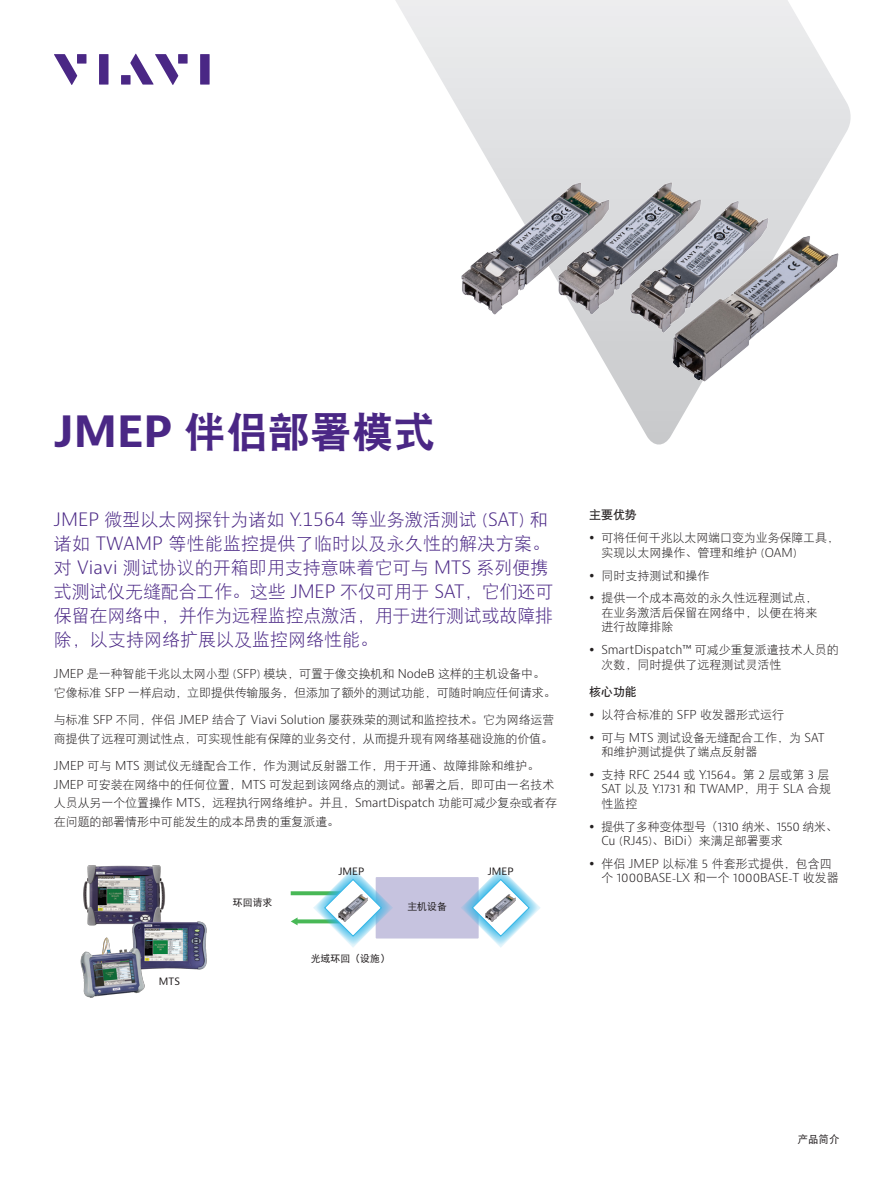
<style>
.page{position:relative;width:893px;height:1191px;background:#fff}
.page>*{position:absolute;margin:0;border:0;box-sizing:border-box;transform-origin:0 0}
.Cover_headline_28_33{font:42px "DFP Hei W9";color:#4a2785}
.Intro_text{font:18px/24px "DFP Hei W3";color:#4a2785}
.Body_text_8_12_5{font:12px/14.4px "DFP Hei W3";letter-spacing:-.01em;color:#231f20}
.t1{font:300 12px/14.4px "Bernino Sans";color:#231f20}
.Body_text_8_12_5-2{font:12px/14.4px "DFP Hei W3";letter-spacing:-.03em;color:#231f20}
.Key_Features_Benefit{font:12px "DFP Hei W7";letter-spacing:-.01em;color:#231f20}
.t2{font:10.5px "DFP Hei W5";color:#231f20}
.t3{font:9.9px "DF Hei W5";color:#231f20}
.t4{font:9.9px "Bernino Sans";color:#231f20}
.s1{font-family:"Bernino Sans";font-weight:700}
.s2{font-family:"Bernino Sans";font-weight:300}
.s3{font-family:"DFP Hei W3";font-weight:400}
</style>
<div class="page">
<svg style="left:54px;top:54px;width:23px;height:31px"></svg>
<div style="left:77px;top:54px;width:9px;height:10px;background:#4a2785"></div>
<div style="left:99px;top:54px;width:10px;height:31px;background:#4a2785"></div>
<div style="left:178px;top:54px;width:10px;height:10px;background:#4a2785"></div>
<div style="left:200px;top:54px;width:10px;height:31px;background:#4a2785"></div>
<svg style="left:130px;top:54px;width:48px;height:31px"></svg>
<div style="left:121px;top:75px;width:10px;height:10px;background:#4a2785"></div>
<svg style="left:395px;top:0;width:456px;height:445px"></svg>
<img style="left:454px;top:148px;width:395px;height:237px">
<svg style="left:298px;top:919px;width:15px;height:4px"></svg>
<svg style="left:291px;top:917px;width:7px;height:8px"></svg>
<svg style="left:291px;top:891px;width:22px;height:4px"></svg>
<div style="left:376px;top:877px;width:103px;height:61px;background:#c6c3df"></div>
<svg style="left:313px;top:868px;width:80px;height:79px"></svg>
<img style="left:338px;top:895px;width:30px;height:26px">
<svg style="left:461px;top:868px;width:79px;height:79px"></svg>
<img style="left:486px;top:895px;width:29px;height:26px">
<img style="left:80px;top:865px;width:127px;height:133px">
<p class="Cover_headline_28_33" style="left:54px;top:410px;width:383px"><span class="s1">JMEP</span> 伴侣部署模式</p>
<p class="Intro_text" style="left:54px;top:508px;width:501px"><span class="s2">JMEP</span> 微型以太网探针为诸如 <span class="s2">Y.1564</span> 等业务激活测试 (<span class="s2">SAT</span>) 和诸如 <span class="s2">TWAMP</span> 等性能监控提供了临时以及永久性的解决方案。对 <span class="s2">Viavi</span> 测试协议的开箱即用支持意味着它可与 <span class="s2">MTS</span> 系列便携式测试仪无缝配合工作。这些 <span class="s2">JMEP</span> 不仅可用于 <span class="s2">SAT</span>，它们还可保留在网络中，并作为远程监控点激活，用于进行测试或故障排除，以支持网络扩展以及监控网络性能。</p>
<p class="Body_text_8_12_5" style="left:54px;top:664px;width:503px;line-height:18.8px"><span class="s2">JMEP</span> 是一种智能千兆以太网小型 (<span class="s2">SFP</span>) 模块，可置于像交换机和 <span class="s2">NodeB</span> 这样的主机设备中。它像标准 <span class="s2">SFP</span> 一样启动，立即提供传输服务，但添加了额外的测试功能，可随时响应任何请求。</p>
<p class="Body_text_8_12_5" style="left:54px;top:710px;width:502px;line-height:18.8px">与标准 <span class="s2">SFP</span> 不同，伴侣 <span class="s2">JMEP</span> 结合了 <span class="s2">Viavi Solution</span> 屡获殊荣的测试和监控技术。它为网络运营商提供了远程可测试性点，可实现性能有保障的业务交付，从而提升现有网络基础设施的价值。</p>
<p class="Body_text_8_12_5" style="left:54px;top:756px;width:505px;line-height:18.8px"><span class="s2">JMEP</span> 可与 <span class="s2">MTS</span> 测试仪无缝配合工作，作为测试反射器工作，用于开通、故障排除和维护。<span class="s2">JMEP</span> 可安装在网络中的任何位置，<span class="s2">MTS</span> 可发起到该网络点的测试。部署之后，即可由一名技术人员从另一个位置操作 <span class="s2">MTS</span>，远程执行网络维护。并且，<span class="s2">SmartDispatch</span> 功能可减少复杂或者存在问题的部署情形中可能发生的成本昂贵的重复派遣。</p>
<p class="t4" style="left:338px;top:864px;width:27px">JMEP</p>
<p class="t4" style="left:488px;top:864px;width:27px">JMEP</p>
<p class="t3" style="left:233px;top:898px;width:41px">环回请求</p>
<p class="t3" style="left:407px;top:901px;width:41px">主机设备</p>
<p class="t4" style="left:159px;top:974px;width:23px">MTS</p>
<p class="t3" style="left:311px;top:953px;width:81px">光域环回（设施）</p>
<p class="Key_Features_Benefit" style="left:589px;top:509px;width:49px">主要优势</p>
<p class="Body_text_8_12_5" style="left:601px;top:530px;width:239px">可将任何千兆以太网端口变为业务保障工具，实现以太网操作、管理和维护 (<span class="s2">OAM</span>)</p>
<p class="Body_text_8_12_5" style="left:601px;top:568px;width:109px">同时支持测试和操作</p>
<p class="Body_text_8_12_5" style="left:601px;top:591px;width:217px;text-align:justify">提供一个成本高效的永久性远程测试点，在业务激活后保留在网络中，以便在将来进行故障排除</p>
<p class="Body_text_8_12_5" style="left:601px;top:642px;width:239px"><span class="s2">SmartDispatch™</span> 可减少重复派遣技术人员的次数，同时提供了远程测试灵活性</p>
<p class="Key_Features_Benefit" style="left:589px;top:685px;width:49px">核心功能</p>
<p class="Body_text_8_12_5" style="left:601px;top:707px;width:184px">以符合标准的 <span class="s2">SFP</span> 收发器形式运行</p>
<p class="Body_text_8_12_5" style="left:601px;top:730px;width:225px">可与 <span class="s2">MTS</span> 测试设备无缝配合工作，为 <span class="s2">SAT</span>和维护测试提供了端点反射器</p>
<p class="t1" style="left:601px;top:767px;width:231px"><span class="s3">支持</span> RFC 2544 <span class="s3">或</span> Y.1564<span class="s3">。第</span> 2 <span class="s3">层或第</span> 3 <span class="s3">层<br></span>SAT <span class="s3">以及</span> Y.1731 <span class="s3">和</span> TWAMP<span class="s3">，用于</span> SLA <span class="s3">合规性监控</span></p>
<p class="Body_text_8_12_5-2" style="left:601px;top:819px;width:238px">提供了多种变体型号（<span class="s2">1310</span> 纳米、<span class="s2">1550</span> 纳米、<br><span class="s2">Cu</span> (<span class="s2">RJ45</span>)、<span class="s2">BiDi</span>）来满足部署要求</p>
<p class="Body_text_8_12_5" style="left:601px;top:856px;width:239px">伴侣 <span class="s2">JMEP</span> 以标准 <span class="s2">5</span> 件套形式提供，包含四个 <span class="s2">1000BASE</span>-<span class="s2">LX</span> 和一个 <span class="s2">1000BASE</span>-<span class="s2">T</span> 收发器</p>
<p class="t2" style="left:798px;top:1134px;width:43px">产品简介</p>
</div>
